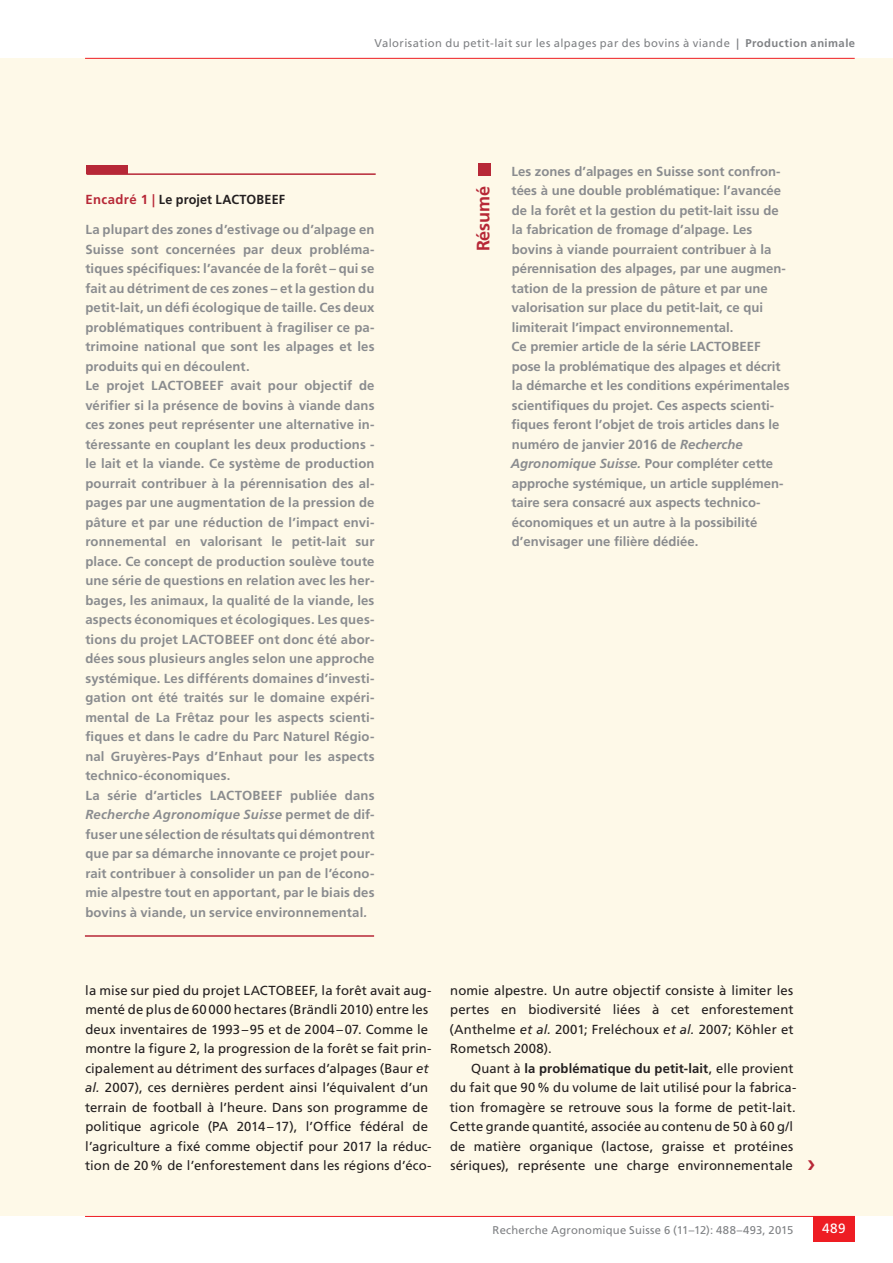
<style>
.page{position:relative;width:893px;height:1263px;background:#fff}
.page>*{position:absolute;margin:0;border:0;box-sizing:border-box;transform-origin:0 0}
.t1{font:700 18px "Frutiger LT Std";letter-spacing:-.005em;color:#b72837}
.t2{font:13.5px "Frutiger LT Std";color:#fff}
.t3{font:700 13.2px/19.5px "Frutiger LT Std";letter-spacing:.01em;color:#8a8c8f}
.t4{font:13.2px/19.5px "Frutiger LT Std";letter-spacing:.01em;color:#231f20}
.t5{font:700 13.2px "Frutiger LT Std";letter-spacing:.015em;color:#231f20;scale:.96 1}
.t6{font:11.25px "Frutiger LT Std";letter-spacing:.035em;color:#808285}
.s1{font-weight:700}
.s2{color:#b72837}
.s3{font-style:italic}
</style>
<div class="page">
<div style="left:813px;top:1216px;width:42px;height:26px;background:#ee1d23"></div>
<div style="left:0;top:58px;width:893px;height:1158px;background:#fef9e8"></div>
<div style="left:478px;top:163px;width:13px;height:13px;background:#b72837"></div>
<hr style="left:85px;top:1216px;width:770px;height:1px;background:#ee1d23">
<hr style="left:85px;top:58px;width:770px;height:1px;background:#ee1d23">
<hr style="left:85px;top:935px;width:289px;height:2px;background:#b72837">
<hr style="left:87px;top:173px;width:289px;height:2px;background:#b72837">
<div style="left:87px;top:166px;width:41px;height:8px;background:#b72837"></div>
<p class="t6" style="left:375px;top:36px;width:482px">Valorisation du petit-lait sur les alpages par des bovins à viande <span class="s1">| Production animale</span></p>
<p class="t5" style="left:85px;top:192px;width:210px"><span class="s2">Encadré 1 |</span> Le projet LACTOBEEF</p>
<p class="t3" style="left:85px;top:220px;width:291px">La plupart des zones d’estivage ou d’alpage en Suisse sont concernées par deux probléma&shy;tiques spécifiques: l’avancée de la forêt – qui se fait au détriment de ces zones – et la gestion du petit-lait, un défi écologique de taille. Ces deux problématiques contribuent à fragiliser ce pa&shy;trimoine national que sont les alpages et les produits qui en découlent.<br>Le projet LACTOBEEF avait pour objectif de vérifier si la présence de bovins à viande dans ces zones peut représenter une alternative in&shy;téressante en couplant les deux productions - le lait et la viande. Ce système de production pourrait contribuer à la pérennisation des al&shy;pages par une augmentation de la pression de pâture et par une réduction de l’impact envi&shy;ronnemental en valorisant le petit-lait sur place. Ce concept de production soulève toute une série de questions en relation avec les her&shy;bages, les animaux, la qualité de la viande, les aspects économiques et écologiques. Les ques&shy;tions du projet LACTOBEEF ont donc été abor&shy;dées sous plusieurs angles selon une approche systémique. Les différents domaines d’investi&shy;gation ont été traités sur le domaine expéri&shy;mental de La Frêtaz pour les aspects scienti&shy;fiques et dans le cadre du Parc Naturel Régio&shy;nal Gruyères-Pays d’Enhaut pour les aspects technico-économiques.<br>La série d’articles LACTOBEEF publiée dans <span class="s3">Recherche Agronomique Suisse</span> permet de dif&shy;fuser une sélection de résultats qui démontrent que par sa démarche innovante ce projet pour&shy;rait contribuer à consolider un pan de l’écono&shy;mie alpestre tout en apportant, par le biais des bovins à viande, un service environnemental<span class="s3">.</span></p>
<h1 class="t1" style="left:472px;top:251px;width:67px;rotate:-90deg">Résumé</h1>
<p class="t3" style="left:511px;top:161px;width:280px">Les zones d’alpages en Suisse sont confron&shy;tées à une double problématique: l’avancée de la forêt et la gestion du petit-lait issu de la fabrication de fromage d’alpage. Les bovins à viande pourraient contribuer à la pérennisation des alpages, par une augmen&shy;tation de la pression de pâture et par une valorisation sur place du petit-lait, ce qui limiterait l’impact environnemental.<br>Ce premier article de la série LACTOBEEF pose la problématique des alpages et décrit la démarche et les conditions expérimentales scientifiques du projet. Ces aspects scienti&shy;fiques feront l’objet de trois articles dans le numéro de janvier 2016 de <span class="s3">Recherche Agronomique Suisse.</span> Pour compléter cette approche systémique, un article supplémen&shy;taire sera consacré aux aspects technico&shy;économiques et un autre à la possibilité d’envisager une filière dédiée.</p>
<p class="t4" style="left:85px;top:980px;width:348px">la mise sur pied du projet LACTOBEEF, la forêt avait aug&shy;menté de plus de 60000 hectares (Brändli 2010) entre les deux inventaires de 1993–95 et de 2004–07. Comme le montre la figure 2, la progression de la forêt se fait prin&shy;cipalement au détriment des surfaces d’alpages (Baur <span class="s3">et al.</span> 2007), ces dernières perdent ainsi l’équivalent d’un terrain de football à l’heure. Dans son programme de politique agricole (PA 2014–17), l’Office fédéral de l’agriculture a fixé comme objectif pour 2017 la réduc&shy;tion de 20% de l’enforestement dans les régions d’éco-</p>
<p class="t4" style="left:450px;top:980px;width:345px;text-align:justify">nomie alpestre. Un autre objectif consiste à limiter les pertes en biodiversité liées à cet enforestement (Anthelme <span class="s3">et al.</span> 2001; Freléchoux <span class="s3">et al.</span> 2007; Köhler et Rometsch 2008).</p>
<p class="t4" style="left:450px;top:1058px;width:348px;text-indent:21px">Quant à <span class="s1">la problématique du petit-lait</span>, elle provient du fait que 90% du volume de lait utilisé pour la fabrica&shy;tion fromagère se retrouve sous la forme de petit-lait.<br>Cette grande quantité, associée au contenu de 50 à 60 g/l de matière organique (lactose, graisse et protéines sériques), représente une charge environnementale</p>
<p class="t6" style="left:493px;top:1223px;width:302px">Recherche Agronomique Suisse 6 (11–12): 488–493, 2015</p>
<p class="t2" style="left:822px;top:1221px;width:25px">489</p>
</div>
